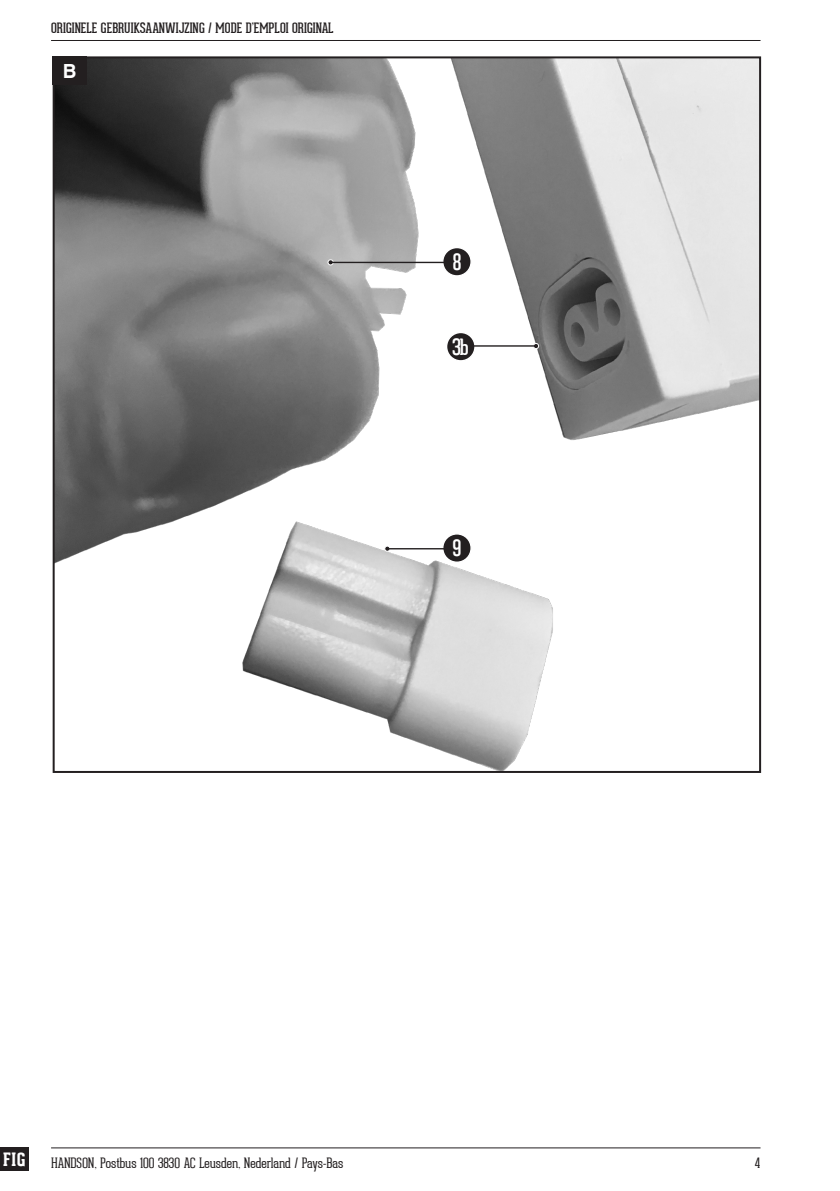
<style>
.page{position:relative;width:840px;height:1191px;background:#fff}
.page>*{position:absolute;margin:0;border:0;box-sizing:border-box;transform-origin:0 0}
.HANDSON_NR_A5-manual{font:22px "Geared Slab";color:#fff}
.NL_GAMMA_Alinea_A5-M{font:700 20px "Interstate";color:#fff}
.t1{font:800 18px "Geared Slab";color:#fff}
.t2{font:100 14px "Geared Slab";color:#231f20}
.t3{font:14px "Geared Slab";color:#231f20}
</style>
<div class="page">
<div style="left:0;top:1146px;width:29px;height:24px;background:#231f20"></div>
<img style="left:56px;top:59px;width:701px;height:711px">
<hr style="left:51px;top:40px;width:709px;height:1px;background:#231f20">
<hr style="left:51px;top:1147px;width:709px;height:1px;background:#231f20">
<div style="left:442px;top:534px;width:29px;height:28px;background:#231f20;border-radius:50%"></div>
<div style="left:442px;top:533px;width:29px;height:30px;border:1px solid #fff;border-radius:50%"></div>
<svg style="left:384px;top:546px;width:6px;height:5px"></svg>
<hr style="left:387px;top:548px;width:57px;height:1px;background:#231f20">
<div style="left:442px;top:247px;width:29px;height:29px;background:#231f20;border-radius:50%"></div>
<div style="left:442px;top:247px;width:29px;height:30px;border:1px solid #fff;border-radius:50%"></div>
<svg style="left:327px;top:259px;width:6px;height:6px"></svg>
<hr style="left:330px;top:262px;width:114px;height:1px;background:#231f20">
<div style="left:446px;top:332px;width:28px;height:29px;background:#231f20;border-radius:50%"></div>
<div style="left:445px;top:332px;width:30px;height:29px;border:1px solid #fff;border-radius:50%"></div>
<svg style="left:533px;top:343px;width:5px;height:6px"></svg>
<hr style="left:473px;top:345px;width:62px;height:2px;background:#231f20">
<div style="left:52px;top:56px;width:34px;height:29px;background:#231f20"></div>
<p class="t3" style="left:51px;top:20px;width:284px">ORIGINELE GEBRUIKSAANWIJZING / MODE D’EMPLOI ORIGINAL</p>
<p class="NL_GAMMA_Alinea_A5-M" style="left:62px;top:60px;width:16px">B</p>
<p class="HANDSON_NR_A5-manual" style="left:452px;top:248px;width:10px">8</p>
<p class="HANDSON_NR_A5-manual" style="left:452px;top:333px;width:18px">3b</p>
<p class="HANDSON_NR_A5-manual" style="left:452px;top:534px;width:10px">9</p>
<p class="t1" style="left:3px;top:1149px;width:24px">FIG</p>
<p class="t2" style="left:51px;top:1154px;width:293px">HANDSON, Postbus 100 3830 AC Leusden, Nederland / Pays-Bas</p>
<p class="t2" style="left:754px;top:1154px;width:7px">4</p>
</div>
